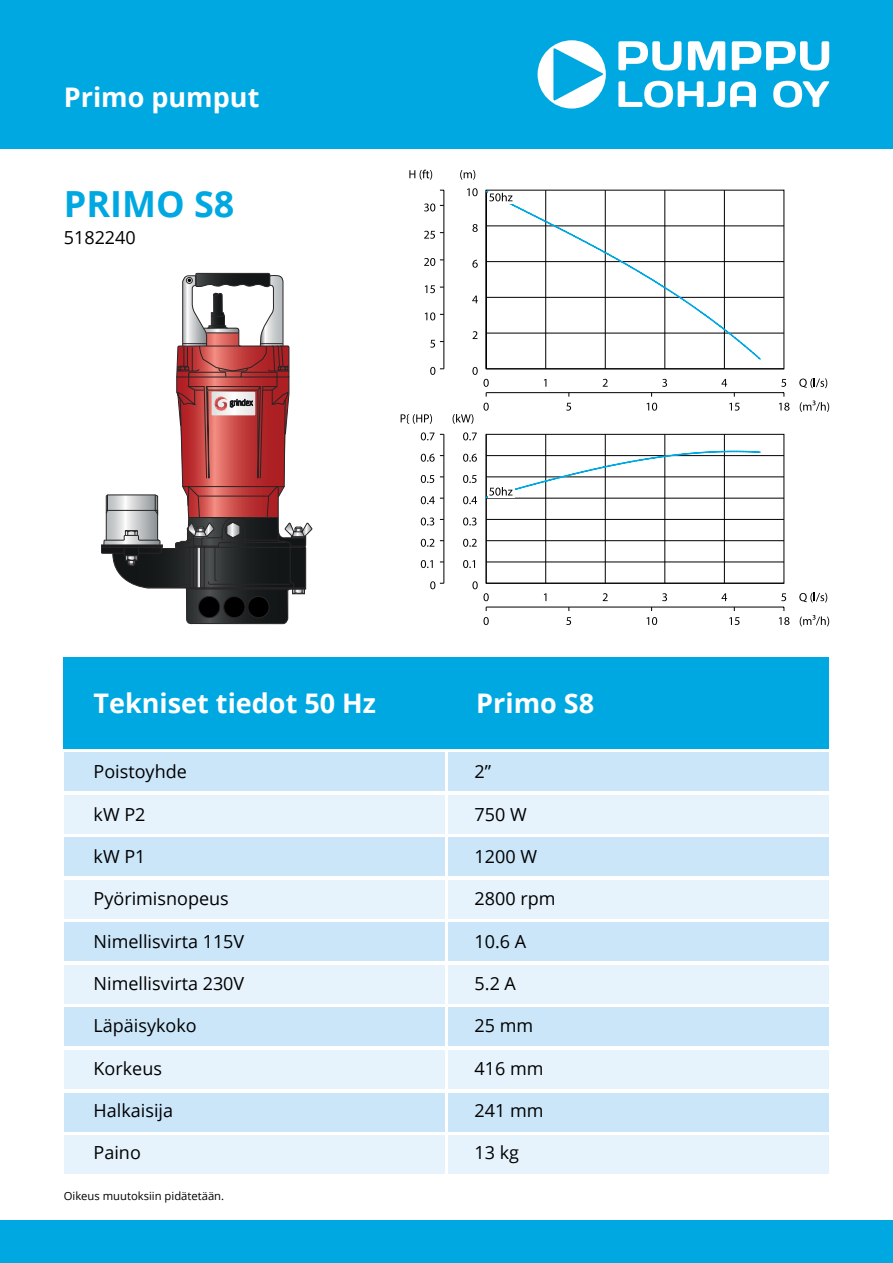
<style>
.page{position:relative;width:893px;height:1263px;background:#fff}
.page>*{position:absolute;margin:0;border:0;box-sizing:border-box;transform-origin:0 0}
.t1{font:700 36px "Open Sans";color:#00a8e2}
.t2{font:700 27px "Open Sans";color:#fff}
.t3{font:18px "Open Sans";color:#000}
.t4{font:11.25px "Open Sans";color:#000}
</style>
<div class="page">
<div style="left:0;top:0;width:893px;height:149px;background:#00a8e2"></div>
<svg style="left:538px;top:40px;width:68px;height:69px"></svg>
<svg style="left:773px;top:81px;width:56px;height:27px"></svg>
<svg style="left:618px;top:41px;width:211px;height:29px"></svg>
<svg style="left:618px;top:81px;width:138px;height:27px"></svg>
<div style="left:0;top:1220px;width:893px;height:43px;background:#00a8e2"></div>
<div style="left:64px;top:1135px;width:380px;height:39px;background:#e6f3fc"></div>
<div style="left:449px;top:1135px;width:380px;height:39px;background:#e6f3fc"></div>
<div style="left:64px;top:965px;width:380px;height:38px;background:#e6f3fc"></div>
<div style="left:449px;top:965px;width:380px;height:38px;background:#e6f3fc"></div>
<div style="left:64px;top:923px;width:380px;height:38px;background:#cbe6f9"></div>
<div style="left:449px;top:923px;width:380px;height:38px;background:#cbe6f9"></div>
<div style="left:64px;top:880px;width:380px;height:38px;background:#e6f3fc"></div>
<div style="left:449px;top:880px;width:380px;height:38px;background:#e6f3fc"></div>
<div style="left:64px;top:1093px;width:380px;height:38px;background:#cbe6f9"></div>
<div style="left:449px;top:1093px;width:380px;height:38px;background:#cbe6f9"></div>
<div style="left:64px;top:1050px;width:380px;height:39px;background:#e6f3fc"></div>
<div style="left:449px;top:1050px;width:380px;height:39px;background:#e6f3fc"></div>
<div style="left:64px;top:1008px;width:380px;height:38px;background:#cbe6f9"></div>
<div style="left:449px;top:1008px;width:380px;height:38px;background:#cbe6f9"></div>
<div style="left:64px;top:838px;width:380px;height:38px;background:#cbe6f9"></div>
<div style="left:449px;top:838px;width:380px;height:38px;background:#cbe6f9"></div>
<div style="left:64px;top:795px;width:380px;height:38px;background:#e6f3fc"></div>
<div style="left:449px;top:795px;width:380px;height:38px;background:#e6f3fc"></div>
<div style="left:64px;top:753px;width:380px;height:38px;background:#cbe6f9"></div>
<div style="left:449px;top:753px;width:380px;height:38px;background:#cbe6f9"></div>
<div style="left:64px;top:657px;width:765px;height:91px;background:#00a8e2"></div>
<svg style="left:485px;top:189px;width:300px;height:395px"></svg>
<hr style="left:486px;top:434px;width:1px;height:149px;background:#000">
<hr style="left:545px;top:434px;width:1px;height:149px;background:#000">
<hr style="left:605px;top:434px;width:1px;height:149px;background:#000">
<svg style="left:603px;top:593px;width:5px;height:8px"></svg>
<hr style="left:664px;top:190px;width:1px;height:179px;background:#000">
<hr style="left:664px;top:434px;width:1px;height:149px;background:#000">
<svg style="left:662px;top:593px;width:5px;height:8px"></svg>
<hr style="left:724px;top:190px;width:1px;height:179px;background:#000">
<hr style="left:724px;top:434px;width:1px;height:149px;background:#000">
<svg style="left:721px;top:593px;width:6px;height:8px"></svg>
<svg style="left:781px;top:379px;width:5px;height:8px"></svg>
<svg style="left:483px;top:617px;width:6px;height:8px"></svg>
<svg style="left:566px;top:617px;width:5px;height:8px"></svg>
<svg style="left:647px;top:617px;width:10px;height:8px"></svg>
<svg style="left:729px;top:617px;width:10px;height:8px"></svg>
<hr style="left:486px;top:392px;width:298px;height:1px;background:#000">
<svg style="left:779px;top:403px;width:10px;height:8px"></svg>
<svg style="left:799px;top:378px;width:28px;height:10px"></svg>
<svg style="left:800px;top:400px;width:29px;height:12px"></svg>
<svg style="left:781px;top:593px;width:5px;height:8px"></svg>
<svg style="left:799px;top:593px;width:28px;height:9px"></svg>
<svg style="left:800px;top:615px;width:29px;height:11px"></svg>
<hr style="left:486px;top:607px;width:298px;height:1px;background:#000">
<svg style="left:779px;top:617px;width:10px;height:8px"></svg>
<hr style="left:486px;top:368px;width:298px;height:1px;background:#000">
<svg style="left:472px;top:367px;width:12px;height:18px"></svg>
<hr style="left:486px;top:333px;width:298px;height:1px;background:#000">
<svg style="left:473px;top:331px;width:4px;height:8px"></svg>
<hr style="left:486px;top:297px;width:298px;height:1px;background:#000">
<svg style="left:472px;top:296px;width:6px;height:7px"></svg>
<hr style="left:486px;top:261px;width:298px;height:1px;background:#000">
<svg style="left:472px;top:260px;width:6px;height:8px"></svg>
<hr style="left:486px;top:225px;width:298px;height:1px;background:#000">
<svg style="left:472px;top:224px;width:6px;height:8px"></svg>
<svg style="left:430px;top:367px;width:14px;height:8px"></svg>
<svg style="left:430px;top:340px;width:13px;height:8px"></svg>
<svg style="left:425px;top:312px;width:18px;height:8px"></svg>
<svg style="left:425px;top:285px;width:18px;height:8px"></svg>
<svg style="left:424px;top:258px;width:19px;height:8px"></svg>
<svg style="left:424px;top:231px;width:19px;height:8px"></svg>
<svg style="left:424px;top:203px;width:19px;height:8px"></svg>
<svg style="left:467px;top:188px;width:11px;height:8px"></svg>
<svg style="left:460px;top:170px;width:15px;height:10px"></svg>
<hr style="left:443px;top:190px;width:1px;height:179px;background:#000">
<svg style="left:409px;top:170px;width:23px;height:10px"></svg>
<svg style="left:463px;top:432px;width:14px;height:8px"></svg>
<svg style="left:453px;top:414px;width:20px;height:10px"></svg>
<hr style="left:486px;top:583px;width:298px;height:1px;background:#000">
<svg style="left:472px;top:581px;width:17px;height:20px"></svg>
<hr style="left:486px;top:562px;width:298px;height:1px;background:#000">
<svg style="left:463px;top:560px;width:12px;height:8px"></svg>
<hr style="left:486px;top:540px;width:298px;height:1px;background:#000">
<svg style="left:463px;top:539px;width:14px;height:8px"></svg>
<hr style="left:486px;top:519px;width:298px;height:1px;background:#000">
<svg style="left:463px;top:517px;width:14px;height:8px"></svg>
<hr style="left:486px;top:498px;width:298px;height:1px;background:#000">
<svg style="left:463px;top:496px;width:14px;height:8px"></svg>
<hr style="left:486px;top:476px;width:298px;height:1px;background:#000">
<svg style="left:463px;top:475px;width:13px;height:8px"></svg>
<hr style="left:486px;top:455px;width:298px;height:1px;background:#000">
<svg style="left:463px;top:454px;width:14px;height:8px"></svg>
<svg style="left:430px;top:581px;width:14px;height:8px"></svg>
<svg style="left:421px;top:560px;width:12px;height:8px"></svg>
<svg style="left:421px;top:539px;width:13px;height:8px"></svg>
<svg style="left:421px;top:517px;width:13px;height:8px"></svg>
<svg style="left:421px;top:496px;width:22px;height:8px"></svg>
<svg style="left:421px;top:475px;width:13px;height:8px"></svg>
<svg style="left:421px;top:454px;width:22px;height:8px"></svg>
<hr style="left:443px;top:434px;width:1px;height:149px;background:#000">
<svg style="left:401px;top:414px;width:31px;height:10px"></svg>
<svg style="left:421px;top:432px;width:13px;height:8px"></svg>
<svg style="left:484px;top:189px;width:153px;height:310px"></svg>
<svg style="left:633px;top:267px;width:129px;height:196px"></svg>
<svg style="left:488px;top:192px;width:26px;height:12px"></svg>
<svg style="left:489px;top:193px;width:23px;height:8px"></svg>
<div style="left:488px;top:486px;width:26px;height:12px;background:#fff"></div>
<svg style="left:489px;top:487px;width:23px;height:9px"></svg>
<svg style="left:101px;top:273px;width:211px;height:352px"></svg>
<h2 class="t2" style="left:64px;top:79px;width:197px">Primo pumput</h2>
<h1 class="t1" style="left:64px;top:178px;width:172px">PRIMO S8</h1>
<p class="t3" style="left:64px;top:225px;width:74px">5182240</p>
<h2 class="t2" style="left:94px;top:684px;width:284px">Tekniset tiedot 50 Hz</h2>
<h2 class="t2" style="left:476px;top:684px;width:119px">Primo S8</h2>
<p class="t3" style="left:94px;top:759px;width:95px">Poistoyhde</p>
<p class="t3" style="left:475px;top:759px;width:18px">2”</p>
<p class="t3" style="left:94px;top:802px;width:53px">kW P2</p>
<p class="t3" style="left:475px;top:802px;width:54px">750 W</p>
<p class="t3" style="left:94px;top:844px;width:53px">kW P1</p>
<p class="t3" style="left:475px;top:844px;width:64px">1200 W</p>
<p class="t3" style="left:94px;top:886px;width:137px">Pyörimisnopeus</p>
<p class="t3" style="left:475px;top:886px;width:82px">2800 rpm</p>
<p class="t3" style="left:94px;top:929px;width:152px">Nimellisvirta 115V</p>
<p class="t3" style="left:475px;top:929px;width:53px">10.6 A</p>
<p class="t3" style="left:94px;top:971px;width:152px">Nimellisvirta 230V</p>
<p class="t3" style="left:475px;top:971px;width:43px">5.2 A</p>
<p class="t3" style="left:94px;top:1013px;width:105px">Läpäisykoko</p>
<p class="t3" style="left:475px;top:1013px;width:60px">25 mm</p>
<p class="t3" style="left:94px;top:1056px;width:70px">Korkeus</p>
<p class="t3" style="left:475px;top:1056px;width:71px">416 mm</p>
<p class="t3" style="left:94px;top:1098px;width:81px">Halkaisija</p>
<p class="t3" style="left:475px;top:1098px;width:71px">241 mm</p>
<p class="t3" style="left:94px;top:1140px;width:49px">Paino</p>
<p class="t3" style="left:475px;top:1140px;width:46px">13 kg</p>
<p class="t4" style="left:64px;top:1188px;width:162px">Oikeus muutoksiin pidätetään.</p>
</div>
